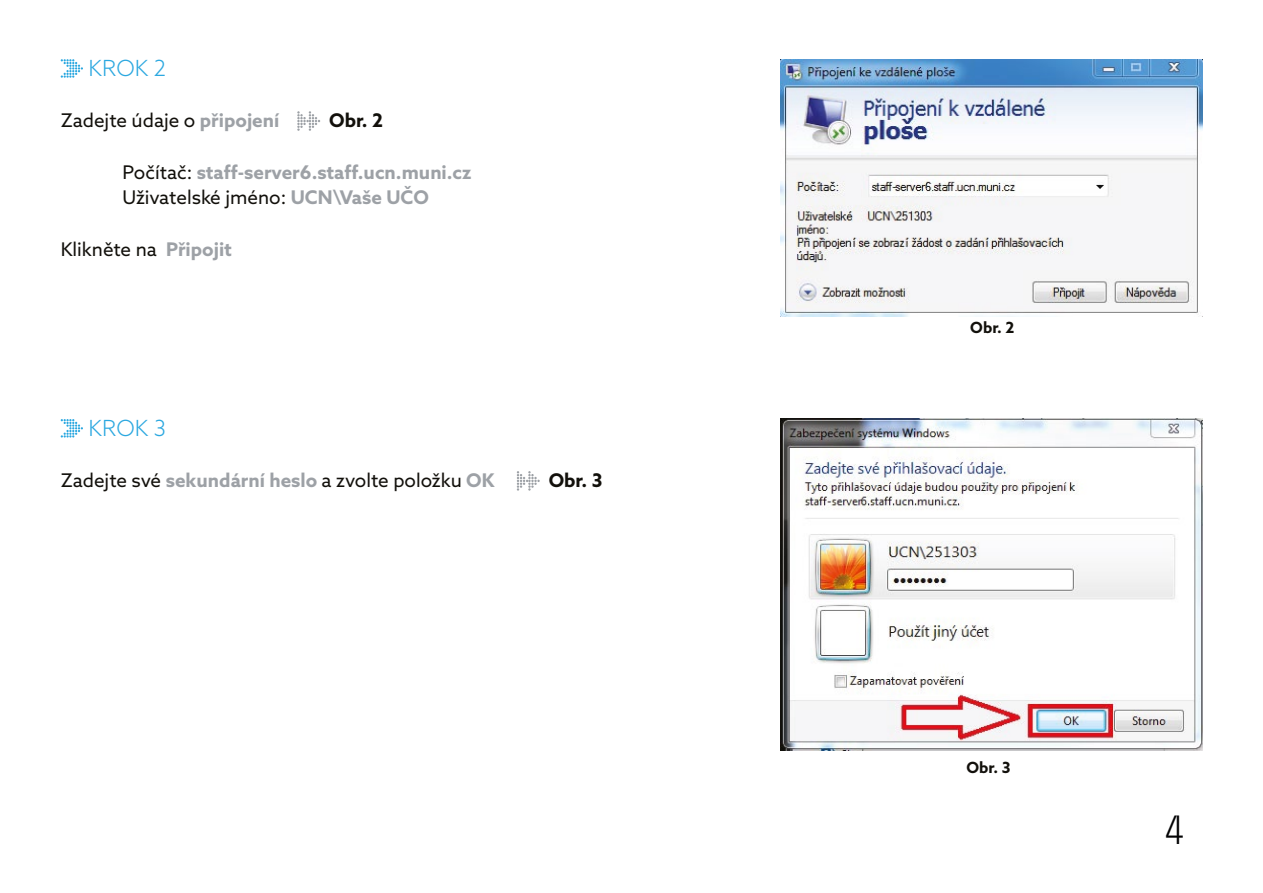
<style>
.page{position:relative;width:1263px;height:893px;background:#fff}
.page>*{position:absolute;margin:0;border:0;box-sizing:border-box;transform-origin:0 0}
.t1{font:40.5px "Muni";color:#020203}
.t2{font:300 22.35px "Azo Sans";color:#2ca8e0}
.t3{font:18.9px "Azo Sans";color:#12100b}
.t4{font:700 18.9px/25.7px "Azo Sans";color:#9da1a6}
.t5{font:700 18.9px "Azo Sans";color:#12100b}
.t6{font:700 15.45px "Azo Sans";color:#12100b}
.s1{font-weight:700;color:#9da1a6}
.s2{font-weight:400;color:#12100b}
</style>
<div class="page">
<svg style="left:61px;top:59px;width:22px;height:19px"></svg>
<svg style="left:297px;top:111px;width:23px;height:20px"></svg>
<svg style="left:61px;top:419px;width:22px;height:18px"></svg>
<svg style="left:517px;top:471px;width:23px;height:20px"></svg>
<img style="left:781px;top:59px;width:421px;height:258px">
<img style="left:780px;top:419px;width:422px;height:331px">
<p class="t2" style="left:88px;top:53px;width:79px">KROK 2</p>
<p class="t3" style="left:61px;top:108px;width:220px">Zadejte údaje o <span class="s1">připojení</span></p>
<p class="t5" style="left:329px;top:108px;width:56px">Obr. 2</p>
<p class="t4" style="left:122px;top:159px;width:350px"><span class="s2">Počítač:</span> staff-server6.staff.ucn.muni.cz<br><span class="s2">Uživatelské jméno:</span> UCN\Vaše UČO</p>
<p class="t3" style="left:61px;top:237px;width:173px">Klikněte na <span class="s1">Připojit</span></p>
<p class="t2" style="left:88px;top:413px;width:79px">KROK 3</p>
<p class="t3" style="left:61px;top:468px;width:435px">Zadejte své <span class="s1">sekundární heslo</span> a zvolte položku <span class="s1">OK</span></p>
<p class="t5" style="left:549px;top:468px;width:55px">Obr. 3</p>
<p class="t6" style="left:970px;top:317px;width:46px">Obr. 2</p>
<p class="t6" style="left:966px;top:757px;width:46px">Obr. 3</p>
<h1 class="t1" style="left:1161px;top:808px;width:30px">4</h1>
</div>
